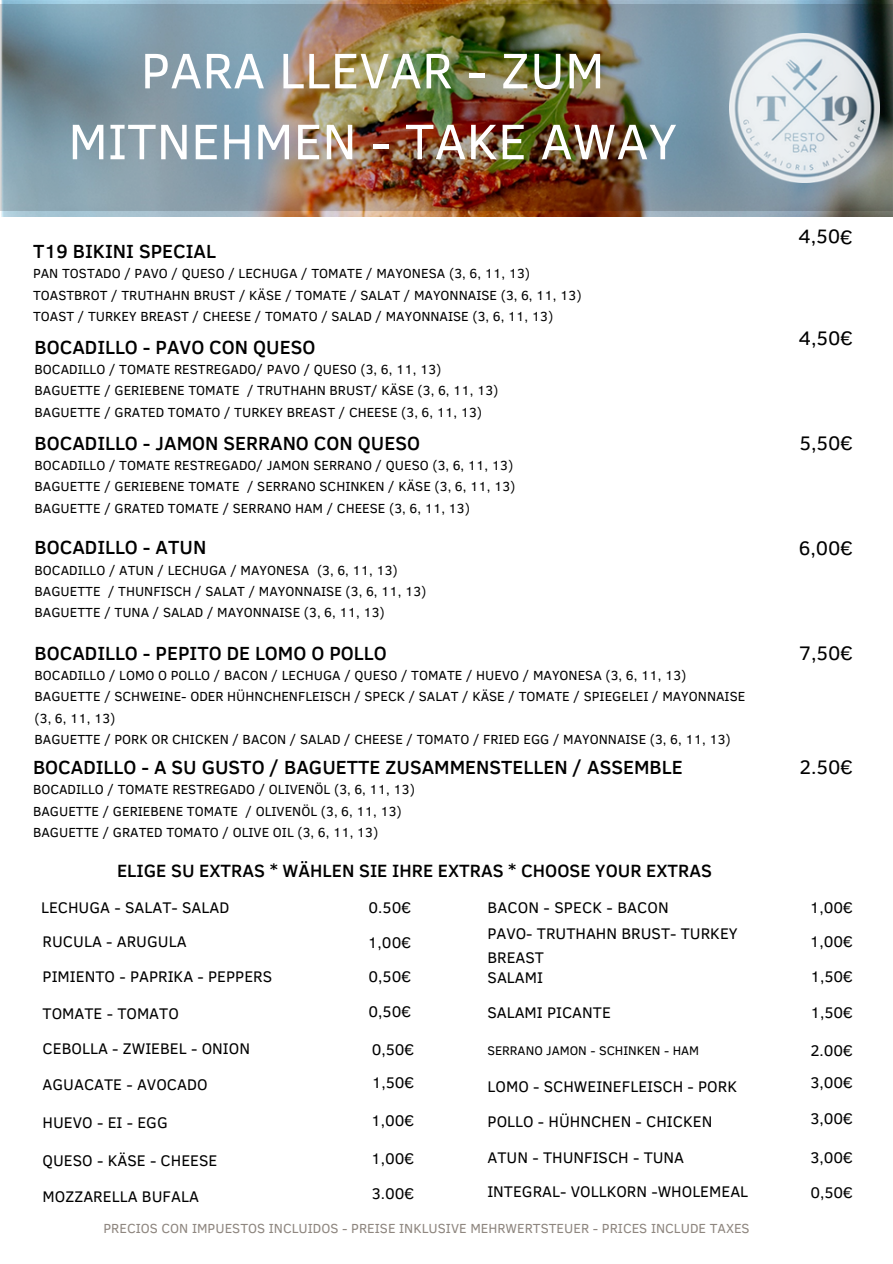
<style>
.page{position:relative;width:893px;height:1264px;background:#fff}
.page>*{position:absolute;margin:0;border:0;box-sizing:border-box;transform-origin:0 0}
.t1{font:51px/70.8px "Clear Sans";color:#fff;text-align:center}
.t2{font:20.1px "Clear Sans";color:#000}
.t3{font:500 19.5px "Clear Sans";color:#000}
.t4{font:500 18.15px "Clear Sans";color:#000}
.t5{font:15.75px/23.7px "Clear Sans";color:#000}
.t6{font:13.5px/21.3px "Clear Sans";color:#000}
.t7{font:13.5px "Clear Sans";color:#8e867f}
.t8{font:12.75px "Clear Sans";color:#000}
</style>
<div class="page">
<img style="left:0;top:0;width:892px;height:216px">
<img style="left:1px;top:5px;width:891px;height:206px">
<img style="left:729px;top:33px;width:150px;height:150px">
<p class="t1" style="left:68px;top:32px;width:610px">PARA LLEVAR - ZUM<br>MITNEHMEN - TAKE AWAY</p>
<h6 class="t3" style="left:33px;top:237px;width:184px">T19 BIKINI SPECIAL</h6>
<h5 class="t6" style="left:33px;top:262px;width:498px">PAN TOSTADO / PAVO / QUESO / LECHUGA / TOMATE / MAYONESA (3, 6, 11, 13)</h5>
<h6 class="t6" style="left:33px;top:283px;width:550px">TOASTBROT / TRUTHAHN BRUST / KÄSE / TOMATE / SALAT / MAYONNAISE (3, 6, 11, 13)</h6>
<h5 class="t6" style="left:33px;top:305px;width:522px">TOAST / TURKEY BREAST / CHEESE / TOMATO / SALAD / MAYONNAISE (3, 6, 11, 13)</h5>
<p class="t3" style="left:35px;top:333px;width:282px">BOCADILLO - PAVO CON QUESO</p>
<p class="t6" style="left:35px;top:358px;width:408px">BOCADILLO / TOMATE RESTREGADO/ PAVO / QUESO (3, 6, 11, 13)</p>
<p class="t6" style="left:35px;top:379px;width:465px">BAGUETTE / GERIEBENE TOMATE / TRUTHAHN BRUST/ KÄSE (3, 6, 11, 13)</p>
<p class="t6" style="left:35px;top:401px;width:449px">BAGUETTE / GRATED TOMATO / TURKEY BREAST / CHEESE (3, 6, 11, 13)</p>
<p class="t3" style="left:35px;top:428px;width:387px">BOCADILLO - JAMON SERRANO CON QUESO</p>
<h4 class="t6" style="left:35px;top:454px;width:480px">BOCADILLO / TOMATE RESTREGADO/ JAMON SERRANO / QUESO (3, 6, 11, 13)</h4>
<p class="t6" style="left:35px;top:475px;width:482px">BAGUETTE / GERIEBENE TOMATE / SERRANO SCHINKEN / KÄSE (3, 6, 11, 13)</p>
<p class="t6" style="left:35px;top:496px;width:437px">BAGUETTE / GRATED TOMATE / SERRANO HAM / CHEESE (3, 6, 11, 13)</p>
<p class="t3" style="left:35px;top:533px;width:173px">BOCADILLO - ATUN</p>
<p class="t6" style="left:35px;top:558px;width:365px">BOCADILLO / ATUN / LECHUGA / MAYONESA (3, 6, 11, 13)</p>
<h4 class="t6" style="left:35px;top:580px;width:393px">BAGUETTE / THUNFISCH / SALAT / MAYONNAISE (3, 6, 11, 13)</h4>
<p class="t6" style="left:35px;top:601px;width:352px">BAGUETTE / TUNA / SALAD / MAYONNAISE (3, 6, 11, 13)</p>
<p class="t2" style="left:798px;top:221px;width:56px;rotate:1deg">4,50€</p>
<h5 class="t2" style="left:798px;top:323px;width:56px">4,50€</h5>
<p class="t2" style="left:799px;top:428px;width:55px">5,50€</p>
<p class="t2" style="left:798px;top:533px;width:56px">6,00€</p>
<h4 class="t3" style="left:35px;top:638px;width:353px">BOCADILLO - PEPITO DE LOMO O POLLO</h4>
<p class="t2" style="left:798px;top:638px;width:56px">7,50€</p>
<h4 class="t6" style="left:35px;top:664px;width:653px">BOCADILLO / LOMO O POLLO / BACON / LECHUGA / QUESO / TOMATE / HUEVO / MAYONESA (3, 6, 11, 13)</h4>
<p class="t6" style="left:35px;top:685px;width:712px">BAGUETTE / SCHWEINE- ODER HÜHNCHENFLEISCH / SPECK / SALAT / KÄSE / TOMATE / SPIEGELEI / MAYONNAISE (3, 6, 11, 13)</p>
<p class="t6" style="left:35px;top:728px;width:697px">BAGUETTE / PORK OR CHICKEN / BACON / SALAD / CHEESE / TOMATO / FRIED EGG / MAYONNAISE (3, 6, 11, 13)</p>
<p class="t3" style="left:33px;top:753px;width:651px">BOCADILLO - A SU GUSTO / BAGUETTE ZUSAMMENSTELLEN / ASSEMBLE</p>
<p class="t6" style="left:33px;top:778px;width:383px">BOCADILLO / TOMATE RESTREGADO / OLIVENÖL (3, 6, 11, 13)<br>BAGUETTE / GERIEBENE TOMATE / OLIVENÖL (3, 6, 11, 13)<br>BAGUETTE / GRATED TOMATO / OLIVE OIL (3, 6, 11, 13)</p>
<p class="t4" style="left:117px;top:857px;width:596px">ELIGE SU EXTRAS * WÄHLEN SIE IHRE EXTRAS * CHOOSE YOUR EXTRAS</p>
<h4 class="t5" style="left:41px;top:894px;width:190px">LECHUGA - SALAT- SALAD</h4>
<h3 class="t5" style="left:43px;top:929px;width:145px">RUCULA - ARUGULA</h3>
<h4 class="t5" style="left:43px;top:963px;width:231px">PIMIENTO - PAPRIKA - PEPPERS</h4>
<h2 class="t5" style="left:43px;top:1001px;width:138px">TOMATE - TOMATO</h2>
<h5 class="t5" style="left:43px;top:1035px;width:209px">CEBOLLA - ZWIEBEL - ONION</h5>
<h5 class="t5" style="left:487px;top:894px;width:183px">BACON - SPECK - BACON</h5>
<p class="t5" style="left:368px;top:894px;width:44px">0.50€</p>
<h6 class="t5" style="left:487px;top:921px;width:252px">PAVO- TRUTHAHN BRUST- TURKEY<br>BREAST</h6>
<h6 class="t5" style="left:368px;top:930px;width:45px">1,00€</h6>
<h5 class="t5" style="left:368px;top:963px;width:44px">0,50€</h5>
<h6 class="t5" style="left:368px;top:999px;width:44px">0,50€</h6>
<h5 class="t5" style="left:372px;top:1037px;width:44px">0,50€</h5>
<h5 class="t5" style="left:487px;top:965px;width:57px">SALAMI</h5>
<h6 class="t5" style="left:487px;top:999px;width:125px">SALAMI PICANTE</h6>
<h5 class="t8" style="left:487px;top:1041px;width:213px">SERRANO JAMON - SCHINKEN - HAM</h5>
<p class="t2" style="left:799px;top:752px;width:55px">2.50€</p>
<h6 class="t5" style="left:809px;top:894px;width:45px">1,00€</h6>
<h5 class="t5" style="left:809px;top:929px;width:45px">1,00€</h5>
<h6 class="t5" style="left:810px;top:963px;width:44px">1,50€</h6>
<h5 class="t5" style="left:810px;top:999px;width:44px">1,50€</h5>
<h5 class="t5" style="left:810px;top:1037px;width:44px">2.00€</h5>
<h5 class="t5" style="left:43px;top:1072px;width:166px">AGUACATE - AVOCADO</h5>
<h6 class="t5" style="left:372px;top:1070px;width:44px">1,50€</h6>
<h5 class="t5" style="left:371px;top:1107px;width:45px">1,00€</h5>
<h6 class="t5" style="left:810px;top:1070px;width:44px">3,00€</h6>
<h5 class="t5" style="left:487px;top:1073px;width:251px">LOMO - SCHWEINEFLEISCH - PORK</h5>
<h6 class="t5" style="left:43px;top:1109px;width:127px">HUEVO - EI - EGG</h6>
<p class="t5" style="left:487px;top:1109px;width:226px">POLLO - HÜHNCHEN - CHICKEN</p>
<h6 class="t5" style="left:810px;top:1105px;width:44px">3,00€</h6>
<h6 class="t5" style="left:43px;top:1147px;width:176px">QUESO - KÄSE - CHEESE</h6>
<h5 class="t5" style="left:371px;top:1145px;width:45px">1,00€</h5>
<h5 class="t5" style="left:487px;top:1144px;width:198px">ATUN - THUNFISCH - TUNA</h5>
<h6 class="t5" style="left:810px;top:1144px;width:44px">3,00€</h6>
<h6 class="t5" style="left:43px;top:1184px;width:158px">MOZZARELLA BUFALA</h6>
<h6 class="t5" style="left:372px;top:1180px;width:44px">3.00€</h6>
<h6 class="t5" style="left:487px;top:1178px;width:262px">INTEGRAL- VOLLKORN -WHOLEMEAL</h6>
<h6 class="t5" style="left:810px;top:1179px;width:44px">0,50€</h6>
<p class="t7" style="left:103px;top:1218px;width:647px">PRECIOS CON IMPUESTOS INCLUIDOS - PREISE INKLUSIVE MEHRWERTSTEUER - PRICES INCLUDE TAXES</p>
</div>
